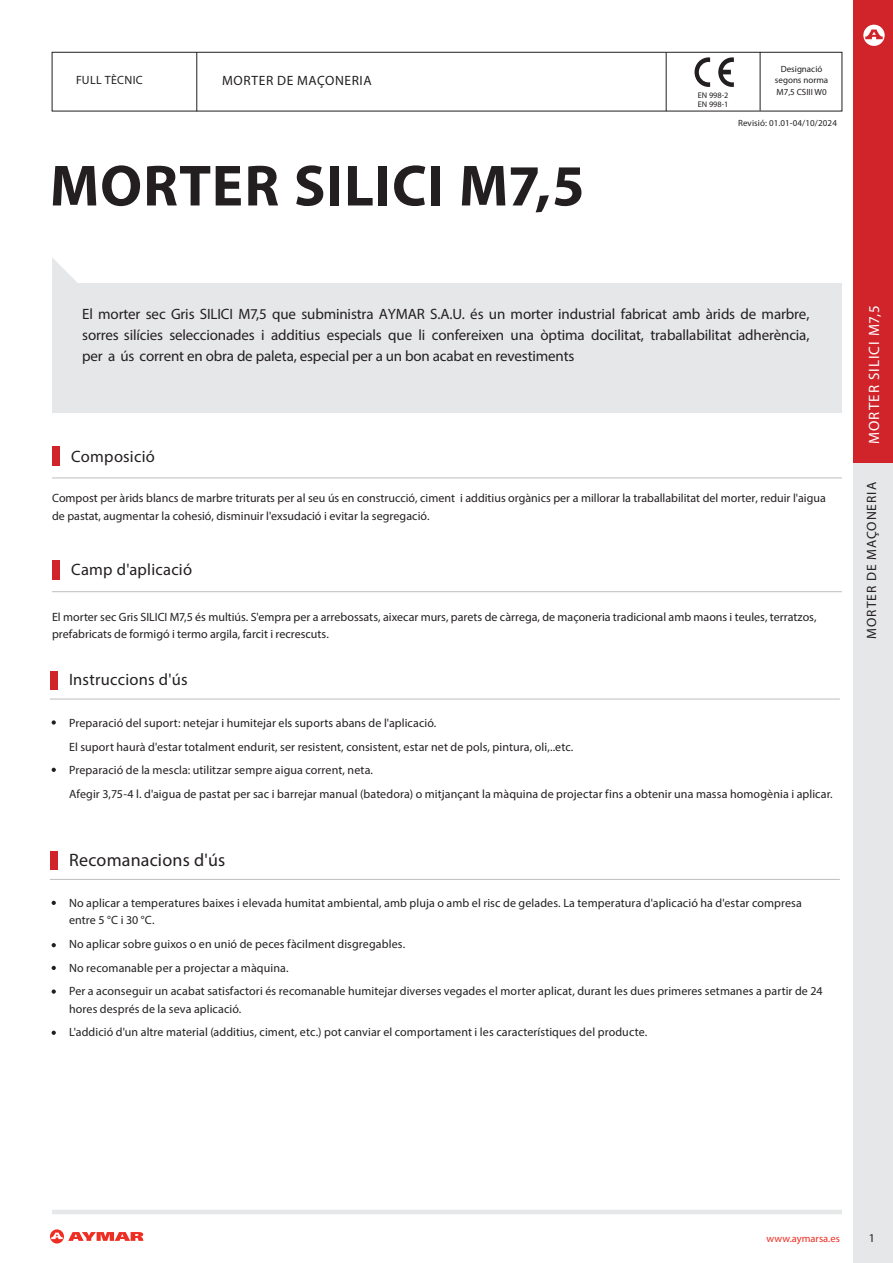
<style>
.page{position:relative;width:893px;height:1263px;background:#fff}
.page>*{position:absolute;margin:0;border:0;box-sizing:border-box;transform-origin:0 0}
.t1{font:700 58.5px "Myriad Pro";letter-spacing:.015em;color:#231f20}
.t2{font:18px "Myriad Pro";letter-spacing:.01em;color:#231f20}
.t3{font:16.5px "Myriad Pro";letter-spacing:.015em;color:#231f20}
.t4{font:15px/21.3px "Myriad Pro";letter-spacing:-.01em;color:#231f20;text-align:justify}
.t5{font:15px "Myriad Pro";letter-spacing:.07em;color:#fff}
.t6{font:13.5px "Myriad Pro";letter-spacing:.05em;color:#231f20}
.t7{font:13.5px "Myriad Pro";letter-spacing:.075em;color:#231f20}
.t8{font:12px/17.2px "Myriad Pro";letter-spacing:.005em;color:#231f20}
.t9{font:12px "Myriad Pro";letter-spacing:.025em;color:#231f20}
.t10{font:10.5px "Myriad Pro";color:#ee2e22}
.t11{font:9px "Myriad Pro";color:#231f20}
.t12{font:8.25px "Myriad Pro";color:#231f20}
</style>
<div class="page">
<div style="left:854px;top:462px;width:39px;height:801px;background:#e6e7e9"></div>
<div style="left:52px;top:283px;width:790px;height:129px;background:#e6e7e9"></div>
<div style="left:52px;top:52px;width:790px;height:59px;border:1px solid #231f20"></div>
<svg style="left:52px;top:258px;width:25px;height:25px"></svg>
<hr style="left:52px;top:591px;width:790px;height:1px;background:#bcbdc0">
<hr style="left:52px;top:478px;width:790px;height:1px;background:#bcbdc0">
<hr style="left:50px;top:699px;width:790px;height:1px;background:#bcbdc0">
<div style="left:52px;top:560px;width:8px;height:20px;background:#d0232a"></div>
<div style="left:52px;top:446px;width:8px;height:20px;background:#d0232a"></div>
<div style="left:50px;top:671px;width:7px;height:19px;background:#d0232a"></div>
<svg style="left:50px;top:1229px;width:94px;height:14px"></svg>
<hr style="left:52px;top:1210px;width:790px;height:4px;background:#e6e7e9">
<svg style="left:52px;top:720px;width:4px;height:5px"></svg>
<svg style="left:52px;top:768px;width:4px;height:4px"></svg>
<svg style="left:694px;top:57px;width:16px;height:30px"></svg>
<svg style="left:718px;top:57px;width:16px;height:30px"></svg>
<hr style="left:760px;top:52px;width:1px;height:59px;background:#231f20">
<hr style="left:666px;top:52px;width:1px;height:59px;background:#231f20">
<hr style="left:197px;top:52px;width:1px;height:59px;background:#231f20">
<hr style="left:50px;top:879px;width:790px;height:1px;background:#bcbdc0">
<div style="left:50px;top:851px;width:7px;height:19px;background:#d0232a"></div>
<svg style="left:52px;top:901px;width:4px;height:4px"></svg>
<svg style="left:52px;top:943px;width:4px;height:4px"></svg>
<svg style="left:52px;top:966px;width:4px;height:4px"></svg>
<svg style="left:52px;top:989px;width:4px;height:5px"></svg>
<div style="left:854px;top:0;width:39px;height:462px;background:#d0232a"></div>
<svg style="left:863px;top:25px;width:22px;height:21px"></svg>
<svg style="left:52px;top:1031px;width:4px;height:4px"></svg>
<p class="t9" style="left:76px;top:72px;width:68px">FULL TÈCNIC</p>
<p class="t6" style="left:222px;top:72px;width:151px">MORTER DE MAÇONERIA</p>
<p class="t1" style="left:50px;top:148px;width:536px">MORTER SILICI M7,5</p>
<p class="t12" style="left:698px;top:90px;width:32px">EN 998-2</p>
<p class="t12" style="left:698px;top:99px;width:32px">EN 998-1</p>
<p class="t11" style="left:781px;top:64px;width:43px">Designació</p>
<p class="t11" style="left:775px;top:74px;width:55px">segons norma</p>
<p class="t11" style="left:776px;top:86px;width:52px">M7,5 CSIII W0</p>
<p class="t11" style="left:738px;top:118px;width:100px">Revisió: 01.01-04/10/2024</p>
<p class="t4" style="left:82px;top:303px;width:729px">El morter sec Gris SILICI M7,5 que subministra AYMAR S.A.U. és un morter industrial fabricat amb àrids de marbre, sorres silícies seleccionades i additius especials que li confereixen una òptima docilitat, traballabilitat adherència, per a ús corrent en obra de paleta, especial per a un bon acabat en revestiments</p>
<p class="t3" style="left:71px;top:446px;width:85px">Composició</p>
<p class="t8" style="left:52px;top:489px;width:775px;line-height:18px">Compost per àrids blancs de marbre triturats per al seu ús en construcció, ciment i additius orgànics per a millorar la traballabilitat del morter, reduir l'aigua de pastat, augmentar la cohesió, disminuir l'exsudació i evitar la segregació.</p>
<p class="t3" style="left:71px;top:559px;width:122px">Camp d'aplicació</p>
<p class="t8" style="left:52px;top:608px;width:766px">El morter sec Gris SILICI M7,5 és multiús. S'empra per a arrebossats, aixecar murs, parets de càrrega, de maçoneria tradicional amb maons i teules, terratzos, prefabricats de formigó i termo argila, farcit i recrescuts.</p>
<p class="t3" style="left:69px;top:669px;width:120px">Instruccions d'ús</p>
<p class="t8" style="left:69px;top:714px;width:369px">Preparació del suport: netejar i humitejar els suports abans de l'aplicació.</p>
<p class="t8" style="left:69px;top:738px;width:506px">El suport haurà d'estar totalment endurit, ser resistent, consistent, estar net de pols, pintura, oli,..etc.</p>
<p class="t8" style="left:69px;top:761px;width:306px">Preparació de la mescla: utilitzar sempre aigua corrent, neta.</p>
<p class="t8" style="left:69px;top:785px;width:765px">Afegir 3,75-4 l. d'aigua de pastat per sac i barrejar manual (batedora) o mitjançant la màquina de projectar fins a obtenir una massa homogènia i aplicar.</p>
<p class="t2" style="left:69px;top:849px;width:158px">Recomanacions d'ús</p>
<p class="t8" style="left:69px;top:894px;width:734px">No aplicar a temperatures baixes i elevada humitat ambiental, amb pluja o amb el risc de gelades. La temperatura d'aplicació ha d'estar compresa entre 5 °C i 30 °C.</p>
<p class="t8" style="left:69px;top:935px;width:338px">No aplicar sobre guixos o en unió de peces fàcilment disgregables.</p>
<p class="t8" style="left:69px;top:959px;width:221px">No recomanable per a projectar a màquina.</p>
<p class="t8" style="left:69px;top:982px;width:755px">Per a aconseguir un acabat satisfactori és recomanable humitejar diverses vegades el morter aplicat, durant les dues primeres setmanes a partir de 24 hores després de la seva aplicació.</p>
<p class="t8" style="left:69px;top:1023px;width:580px">L'addició d'un altre material (additius, ciment, etc.) pot canviar el comportament i les característiques del producte.</p>
<p class="t5" style="left:865px;top:444px;width:140px;rotate:-90deg">MORTER SILICI M7,5</p>
<p class="t7" style="left:863px;top:639px;width:158px;rotate:-90deg">MORTER DE MAÇONERIA</p>
<p class="t10" style="left:767px;top:1232px;width:75px">www.aymarsa.es</p>
<p class="t8" style="left:869px;top:1229px;width:8px">1</p>
</div>
